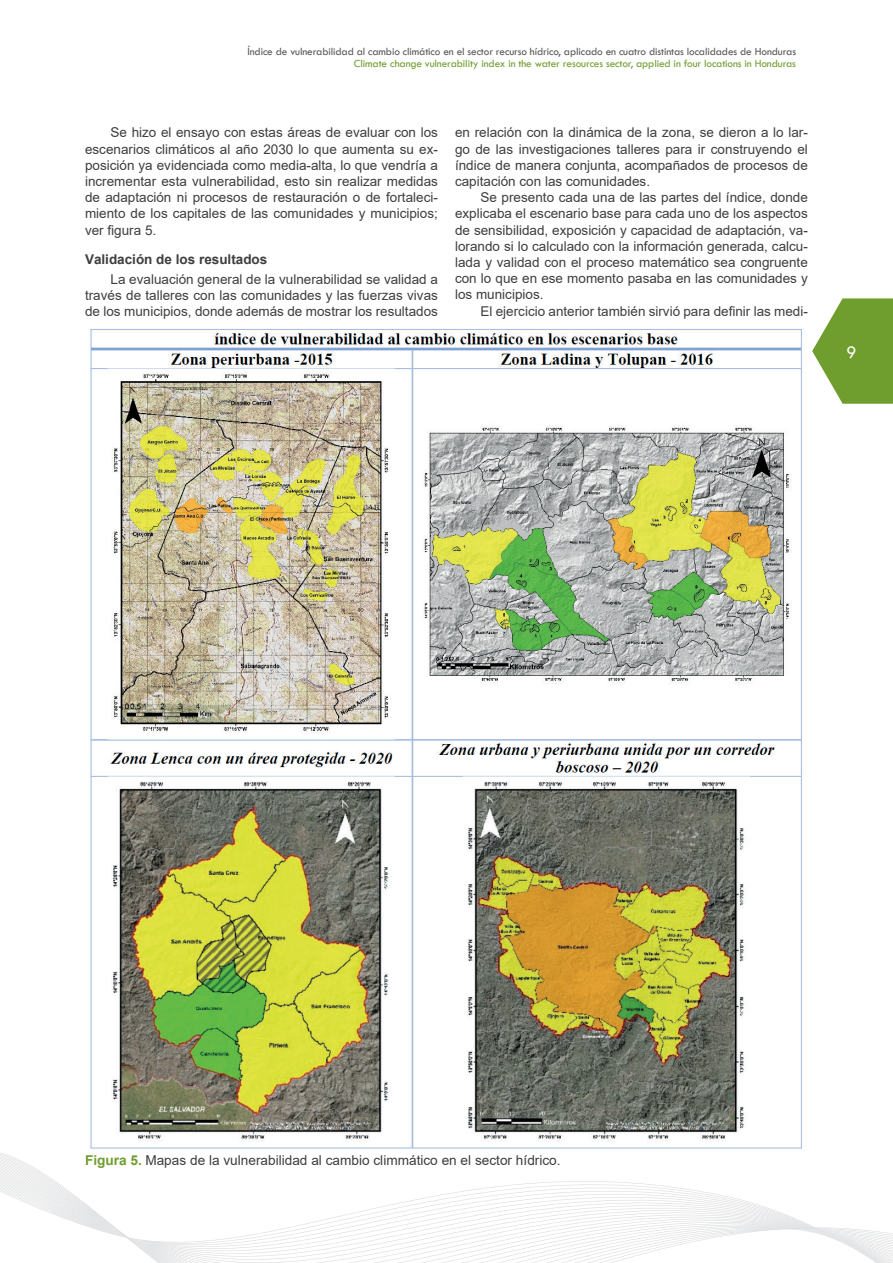
<style>
.page{position:relative;width:893px;height:1263px;background:#fff}
.page>*{position:absolute;margin:0;border:0;box-sizing:border-box;transform-origin:0 0}
.t1{font:18px "Tw Cen";color:#fff}
.t2{font:13.65px "Arial";color:#3e3e3f}
.t3{font:13.5px/16.2px "Arial";color:#3e3e3f;text-align:justify}
.t4{font:700 13.5px "Arial";color:#3e3e3f}
.t5{font:11.25px "Tw Cen";letter-spacing:-.01em;color:#57585a}
.t6{font:11.25px "Tw Cen";letter-spacing:-.01em;color:#709e2e}
.s1{font-weight:700;color:#709e2e}
</style>
<div class="page">
<svg style="left:812px;top:298px;width:81px;height:106px"></svg>
<svg style="left:0;top:1167px;width:893px;height:96px"></svg>
<img style="left:90px;top:328px;width:712px;height:821px">
<p class="t5" style="left:247px;top:45px;width:550px">Índice de vulnerabilidad al cambio climático en el sector recurso hídrico, aplicado en cuatro distintas localidades de Honduras</p>
<p class="t6" style="left:354px;top:57px;width:444px">Climate change vulnerability index in the water resources sector, applied in four locations in Honduras</p>
<p class="t3" style="left:85px;top:124px;width:354px;text-indent:26px">Se hizo el ensayo con estas áreas de evaluar con los escenarios climáticos al año 2030 lo que aumenta su ex&shy;posición ya evidenciada como media-alta, lo que vendría a incrementar esta vulnerabilidad, esto sin realizar medidas de adaptación ni procesos de restauración o de fortaleci&shy;miento de los capitales de las comunidades y municipios; ver figura 5.</p>
<p class="t4" style="left:85px;top:249px;width:184px">Validación de los resultados</p>
<p class="t3" style="left:85px;top:271px;width:354px;text-indent:26px">La evaluación general de la vulnerabilidad se validad a través de talleres con las comunidades y las fuerzas vivas de los municipios, donde además de mostrar los resultados</p>
<p class="t3" style="left:455px;top:124px;width:354px">en relación con la dinámica de la zona, se dieron a lo lar&shy;go de las investigaciones talleres para ir construyendo el índice de manera conjunta, acompañados de procesos de capitación con las comunidades.</p>
<p class="t3" style="left:455px;top:189px;width:354px;text-indent:26px">Se presento cada una de las partes del índice, donde explicaba el escenario base para cada uno de los aspectos de sensibilidad, exposición y capacidad de adaptación, va&shy;lorando si lo calculado con la información generada, calcu&shy;lada y validad con el proceso matemático sea congruente con lo que en ese momento pasaba en las comunidades y los municipios.</p>
<p class="t3" style="left:480px;top:303px;width:329px">El ejercicio anterior también sirvió para definir las medi-</p>
<h1 class="t1" style="left:846px;top:341px;width:11px">9</h1>
<p class="t2" style="left:85px;top:1151px;width:477px"><span class="s1">Figura 5.</span> Mapas de la vulnerabilidad al cambio climmático en el sector hídrico.</p>
</div>
